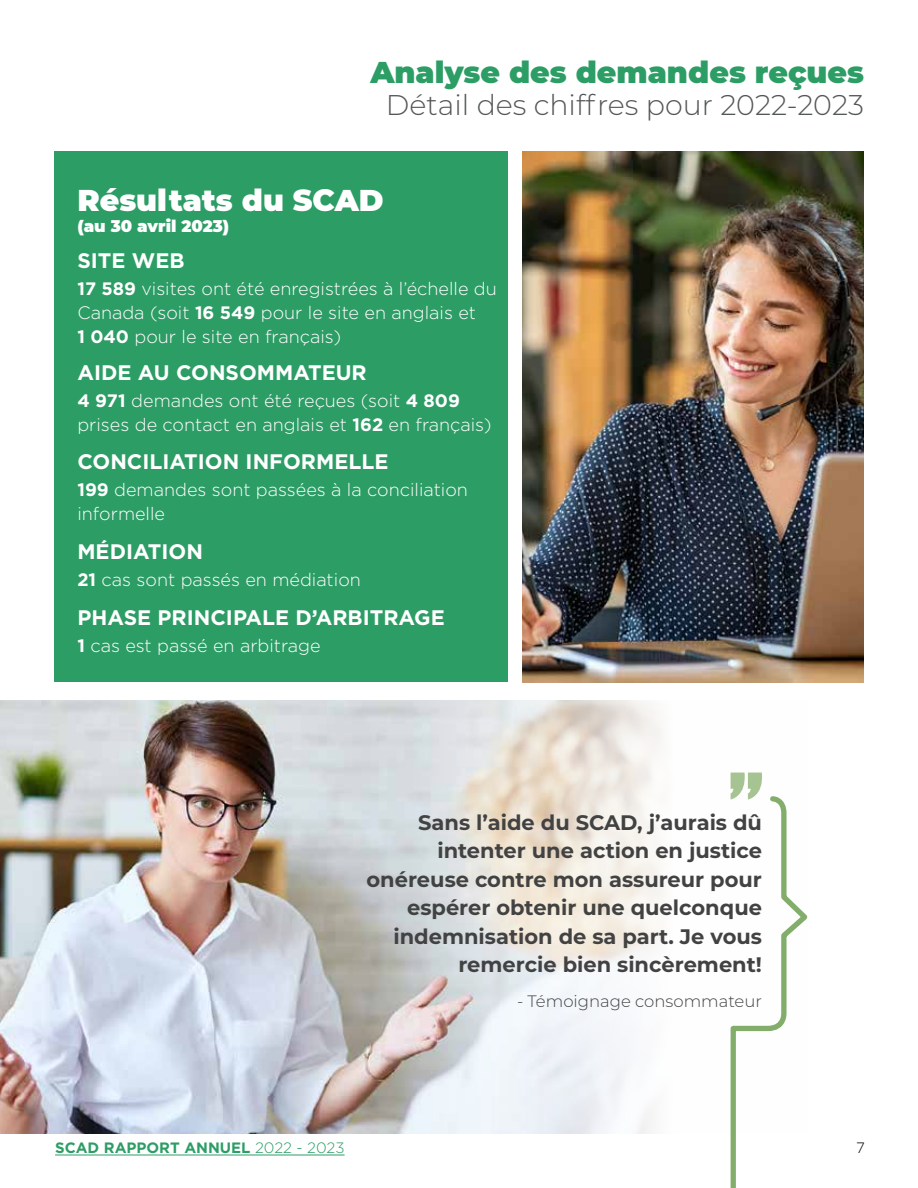
<style>
.page{position:relative;width:918px;height:1188px;background:#fff}
.page>*{position:absolute;margin:0;border:0;box-sizing:border-box;transform-origin:0 0}
.t1{font:900 30px "Montserrat";color:#2d9d66}
.t2{font:900 30px "Montserrat";color:#fff}
.t3{font:300 28.5px "Montserrat";color:#545757}
.t4{font:700 21px/28.5px "Montserrat";color:#424242;text-align:right}
.t5{font:700 21px "Gotham";color:#fff}
.t6{font:300 18px/24px "Gotham";color:#fff}
.t7{font:300 16.5px "Montserrat";color:#424242}
.t8{font:900 16.5px "Montserrat";color:#fff}
.t9{font:700 15px "Gotham";color:#2d9d66}
.t10{font:300 15px "Gotham";color:#000}
.s1{font-weight:700}
.s2{font-weight:300}
</style>
<div class="page">
<hr style="left:55px;top:1155px;width:290px;height:1px;background:#2d9d66">
<img style="left:0;top:700px;width:762px;height:434px">
<div style="left:54px;top:151px;width:454px;height:531px;background:#2d9d66"></div>
<img style="left:523px;top:151px;width:341px;height:531px">
<svg style="left:728px;top:773px;width:80px;height:415px"></svg>
<h1 class="t1" style="left:370px;top:50px;width:495px">Analyse des demandes reçues</h1>
<h2 class="t3" style="left:386px;top:85px;width:480px">Détail des chiffres pour 2022-2023</h2>
<h1 class="t2" style="left:77px;top:178px;width:308px">Résultats du SCAD</h1>
<p class="t8" style="left:77px;top:213px;width:153px">(au 30 avril 2023)</p>
<p class="t5" style="left:77px;top:246px;width:109px">SITE WEB</p>
<p class="t6" style="left:77px;top:276px;width:421px"><span class="s1">17 589</span> visites ont été enregistrées à l’échelle du<br>Canada (soit <span class="s1">16 549</span> pour le site en anglais et<br><span class="s1">1 040</span> pour le site en français)</p>
<p class="t5" style="left:77px;top:359px;width:291px">AIDE AU CONSOMMATEUR</p>
<p class="t6" style="left:77px;top:388px;width:416px"><span class="s1">4 971</span> demandes ont été reçues (soit <span class="s1">4 809 </span>prises de contact en anglais et <span class="s1">162</span> en français)</p>
<p class="t5" style="left:77px;top:447px;width:313px">CONCILIATION INFORMELLE</p>
<p class="t6" style="left:77px;top:477px;width:392px"><span class="s1">199</span> demandes sont passées à la conciliation informelle</p>
<p class="t5" style="left:77px;top:537px;width:127px">MÉDIATION</p>
<p class="t6" style="left:77px;top:567px;width:285px"><span class="s1">21</span> cas sont passés en médiation</p>
<p class="t5" style="left:77px;top:603px;width:369px">PHASE PRINCIPALE D’ARBITRAGE</p>
<p class="t6" style="left:77px;top:633px;width:245px"><span class="s1">1</span> cas est passé en arbitrage</p>
<p class="t4" style="left:366px;top:807px;width:397px">Sans l’aide du SCAD, j’aurais dû intenter une action en justice onéreuse contre mon assureur pour espérer obtenir une quelconque indemnisation de sa part. Je vous remercie bien sincèrement!</p>
<p class="t7" style="left:517px;top:989px;width:247px">- Témoignage consommateur</p>
<p class="t9" style="left:55px;top:1138px;width:291px">SCAD RAPPORT ANNUEL <span class="s2">2022 - 2023</span></p>
<p class="t10" style="left:856px;top:1139px;width:10px">7</p>
</div>
